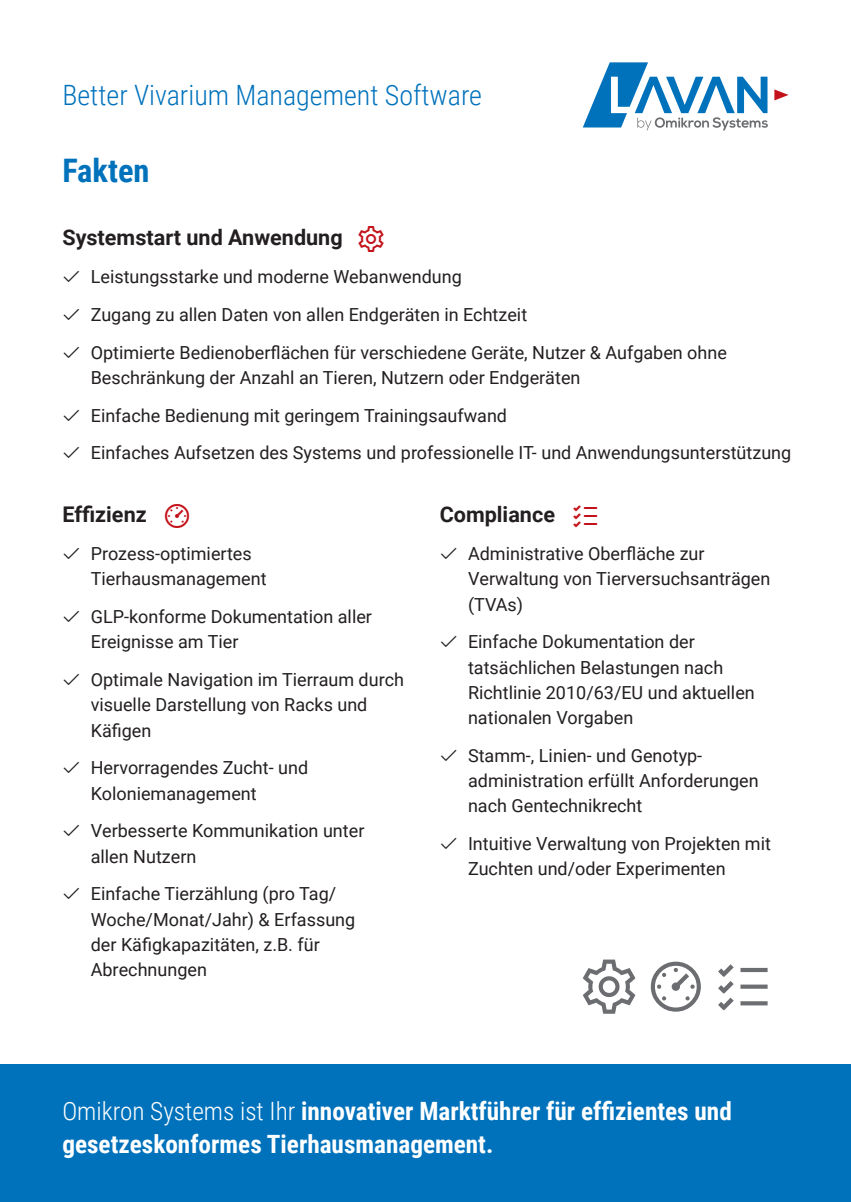
<style>
.page{position:relative;width:851px;height:1202px;background:#fff}
.page>*{position:absolute;margin:0;border:0;box-sizing:border-box;transform-origin:0 0}
.t1{font:700 32.4px "Roboto Condensed";color:#0072bc}
.t2{font:300 28px "Roboto Condensed";color:#0072bc}
.t3{font:700 25.2px/32.6px "Roboto Condensed";color:#fff}
.t4{font:700 21.6px "Roboto";color:#231f20}
.t5{font:18px/25.2px "Roboto";color:#231f20}
.s1{font-weight:300}
</style>
<div class="page">
<svg style="left:774px;top:89px;width:14px;height:11px"></svg>
<svg style="left:582px;top:62px;width:185px;height:68px"></svg>
<div style="left:0;top:1064px;width:850px;height:138px;background:#0072bc"></div>
<svg style="left:583px;top:959px;width:184px;height:55px"></svg>
<h2 class="t2" style="left:62px;top:76px;width:421px">Better Vivarium Management Software</h2>
<h1 class="t1" style="left:62px;top:148px;width:89px">Fakten</h1>
<p class="t4" style="left:62px;top:222px;width:282px">Systemstart und Anwendung</p>
<p class="t5" style="left:91px;top:257px;width:637px;line-height:37.8px">Leistungsstarke und moderne Webanwendung<br>Zugang zu allen Daten von allen Endgeräten in Echtzeit<br>Optimierte Bedienoberflächen für verschiedene Geräte, Nutzer &amp; Aufgaben ohne</p>
<p class="t5" style="left:91px;top:358px;width:702px;line-height:37.8px">Beschränkung der Anzahl an Tieren, Nutzern oder Endgeräten<br>Einfache Bedienung mit geringem Trainingsaufwand<br>Einfaches Aufsetzen des Systems und professionelle IT- und Anwendungsunterstützung</p>
<p class="t4" style="left:62px;top:499px;width:86px">Effizienz</p>
<p class="t5" style="left:91px;top:540px;width:177px">Prozess-optimiertes<br>Tierhausmanagement</p>
<p class="t5" style="left:91px;top:603px;width:283px">GLP-konforme Dokumentation aller<br>Ereignisse am Tier</p>
<p class="t5" style="left:91px;top:666px;width:315px">Optimale Navigation im Tierraum durch visuelle Darstellung von Racks und<br>Käfigen</p>
<p class="t5" style="left:91px;top:755px;width:219px">Hervorragendes Zucht- und<br>Koloniemanagement</p>
<p class="t5" style="left:91px;top:818px;width:275px">Verbesserte Kommunikation unter allen Nutzern</p>
<p class="t5" style="left:91px;top:881px;width:266px">Einfache Tierzählung (pro Tag/<br>Woche/Monat/Jahr) &amp; Erfassung der Käfigkapazitäten, z.B. für<br>Abrechnungen</p>
<p class="t4" style="left:439px;top:499px;width:117px">Compliance</p>
<p class="t5" style="left:468px;top:540px;width:304px">Administrative Oberfläche zur<br>Verwaltung von Tierversuchsanträgen (TVAs)</p>
<p class="t5" style="left:468px;top:629px;width:288px">Einfache Dokumentation der tatsächlichen Belastungen nach<br>Richtlinie 2010/63/EU und aktuellen nationalen Vorgaben</p>
<p class="t5" style="left:468px;top:742px;width:292px">Stamm-, Linien- und Genotyp&shy;administration erfüllt Anforderungen nach Gentechnikrecht</p>
<p class="t5" style="left:468px;top:830px;width:304px">Intuitive Verwaltung von Projekten mit<br>Zuchten und/oder Experimenten</p>
<h3 class="t3" style="left:62px;top:1094px;width:670px"><span class="s1">Omikron Systems ist Ihr</span> innovativer Marktführer für effizientes und gesetzeskonformes Tierhausmanagement.</h3>
</div>
